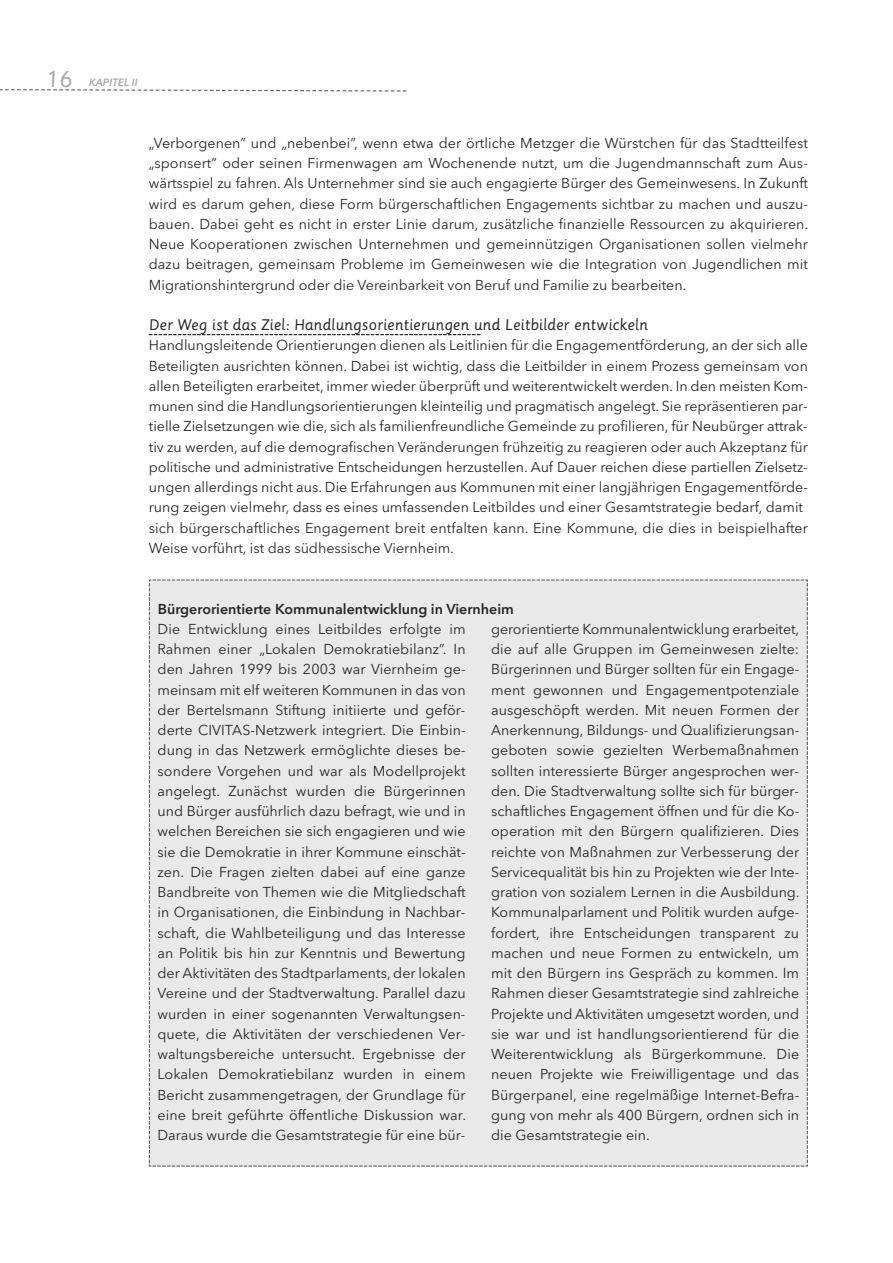
<style>
.page{position:relative;width:893px;height:1263px;background:#fff}
.page>*{position:absolute;margin:0;border:0;box-sizing:border-box;transform-origin:0 0}
.t1{font:15px "Sassoon Primary";color:#272627}
.t2{font:14.25px/20.2px "Avenir Next LT Pro";color:#272627;text-align:justify}
.t3{font:600 14.25px "Avenir Next LT Pro";color:#272627}
.t4{font:italic 600 10.5px "Avenir Next LT Pro";color:#a9a8a9}
.s1{font-family:"Sassoon Primary";font-weight:400;font-style:normal;font-size:22.5px}
</style>
<div class="page">
<svg style="left:0;top:89px;width:406px;height:3px"></svg>
<svg style="left:149px;top:334px;width:331px;height:1px"></svg>
<div style="left:148px;top:579px;width:660px;height:588px;background:#e9e9e9"></div>
<p class="t4" style="left:46px;top:79px;width:94px"><span class="s1">16</span> KAPITEL II</p>
<p class="t2" style="left:149px;top:134px;width:661px">„Verborgenen” und „nebenbei”, wenn etwa der örtliche Metzger die Würstchen für das Stadtteilfest „sponsert” oder seinen Firmenwagen am Wochenende nutzt, um die Jugendmannschaft zum Aus&shy;wärtsspiel zu fahren. Als Unternehmer sind sie auch engagierte Bürger des Gemeinwesens. In Zukunft wird es darum gehen, diese Form bürgerschaftlichen Engagements sichtbar zu machen und auszu&shy;bauen. Dabei geht es nicht in erster Linie darum, zusätzliche finanzielle Ressourcen zu akquirieren.<br>Neue Kooperationen zwischen Unternehmen und gemeinnützigen Organisationen sollen vielmehr dazu beitragen, gemeinsam Probleme im Gemeinwesen wie die Integration von Jugendlichen mit Migrationshintergrund oder die Vereinbarkeit von Beruf und Familie zu bearbeiten.</p>
<p class="t1" style="left:149px;top:318px;width:501px">Der Weg ist das Ziel: Handlungsorientierungen und Leitbilder entwickeln</p>
<p class="t2" style="left:149px;top:337px;width:661px;text-align:left">Handlungsleitende Orientierungen dienen als Leitlinien für die Engagementförderung, an der sich alle Beteiligten ausrichten können. Dabei ist wichtig, dass die Leitbilder in einem Prozess gemeinsam von allen Beteiligten erarbeitet, immer wieder überprüft und weiterentwickelt werden. In den meisten Kom&shy;munen sind die Handlungsorientierungen kleinteilig und pragmatisch angelegt. Sie repräsentieren par&shy;tielle Zielsetzungen wie die, sich als familienfreundliche Gemeinde zu profilieren, für Neubürger attrak&shy;tiv zu werden, auf die demografischen Veränderungen frühzeitig zu reagieren oder auch Akzeptanz für politische und administrative Entscheidungen herzustellen. Auf Dauer reichen diese partiellen Zielsetz&shy;ungen allerdings nicht aus. Die Erfahrungen aus Kommunen mit einer langjährigen Engagementförde&shy;rung zeigen vielmehr, dass es eines umfassenden Leitbildes und einer Gesamtstrategie bedarf, damit sich bürgerschaftliches Engagement breit entfalten kann. Eine Kommune, die dies in beispielhafter Weise vorführt, ist das südhessische Viernheim.</p>
<p class="t3" style="left:158px;top:603px;width:358px">Bürgerorientierte Kommunalentwicklung in Viernheim</p>
<p class="t2" style="left:158px;top:620px;width:310px">Die Entwicklung eines Leitbildes erfolgte im Rahmen einer „Lokalen Demokratiebilanz”. In den Jahren 1999 bis 2003 war Viernheim ge&shy;meinsam mit elf weiteren Kommunen in das von der Bertelsmann Stiftung initiierte und geför&shy;derte CIVITAS-Netzwerk integriert. Die Einbin&shy;dung in das Netzwerk ermöglichte dieses be&shy;sondere Vorgehen und war als Modellprojekt angelegt. Zunächst wurden die Bürgerinnen und Bürger ausführlich dazu befragt, wie und in welchen Bereichen sie sich engagieren und wie sie die Demokratie in ihrer Kommune einschät&shy;zen. Die Fragen zielten dabei auf eine ganze Bandbreite von Themen wie die Mitgliedschaft in Organisationen, die Einbindung in Nachbar&shy;schaft, die Wahlbeteiligung und das Interesse an Politik bis hin zur Kenntnis und Bewertung der Aktivitäten des Stadtparlaments, der lokalen Vereine und der Stadtverwaltung. Parallel dazu wurden in einer sogenannten Verwaltungsen&shy;quete, die Aktivitäten der verschiedenen Ver&shy;waltungsbereiche untersucht. Ergebnisse der Lokalen Demokratiebilanz wurden in einem Bericht zusammengetragen, der Grundlage für eine breit geführte öffentliche Diskussion war.<br>Daraus wurde die Gesamtstrategie für eine bür-</p>
<p class="t2" style="left:491px;top:620px;width:310px">gerorientierte Kommunalentwicklung erarbeitet, die auf alle Gruppen im Gemeinwesen zielte:<br>Bürgerinnen und Bürger sollten für ein Engage&shy;ment gewonnen und Engagementpotenziale ausgeschöpft werden. Mit neuen Formen der Anerkennung, Bildungs- und Qualifizierungsan&shy;geboten sowie gezielten Werbemaßnahmen sollten interessierte Bürger angesprochen wer&shy;den. Die Stadtverwaltung sollte sich für bürger&shy;schaftliches Engagement öffnen und für die Ko&shy;operation mit den Bürgern qualifizieren. Dies reichte von Maßnahmen zur Verbesserung der Servicequalität bis hin zu Projekten wie der Inte&shy;gration von sozialem Lernen in die Ausbildung.<br>Kommunalparlament und Politik wurden aufge&shy;fordert, ihre Entscheidungen transparent zu machen und neue Formen zu entwickeln, um mit den Bürgern ins Gespräch zu kommen. Im Rahmen dieser Gesamtstrategie sind zahlreiche Projekte und Aktivitäten umgesetzt worden, und sie war und ist handlungsorientierend für die Weiterentwicklung als Bürgerkommune. Die neuen Projekte wie Freiwilligentage und das Bürgerpanel, eine regelmäßige Internet-Befra&shy;gung von mehr als 400 Bürgern, ordnen sich in die Gesamtstrategie ein.</p>
</div>
